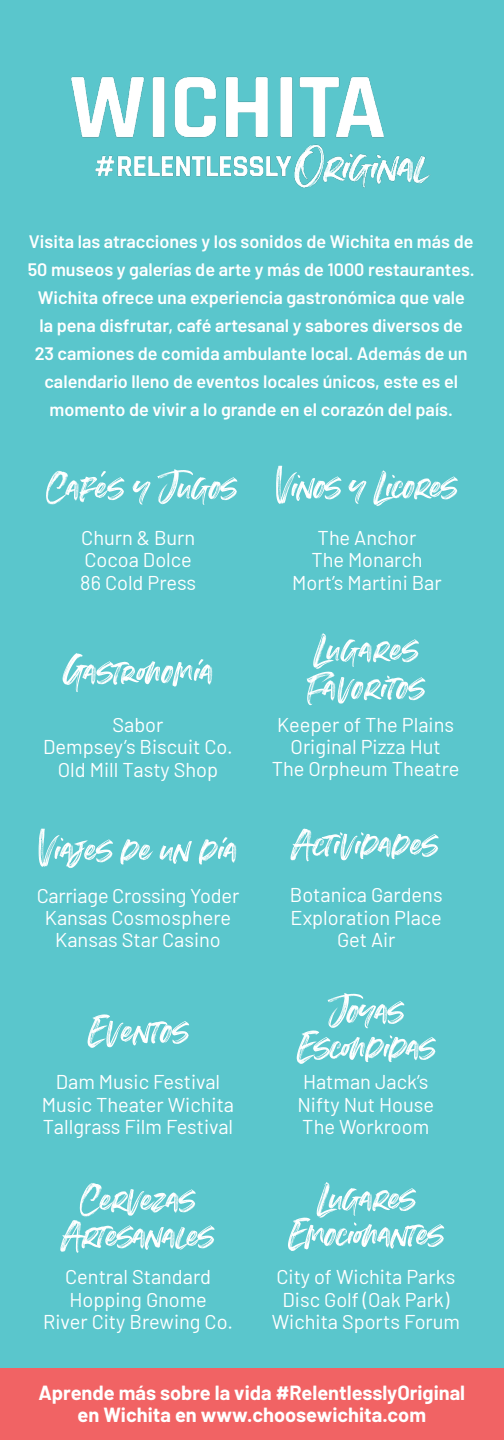
<style>
.page{position:relative;width:504px;height:1440px;background:#fff}
.page>*{position:absolute;margin:0;border:0;box-sizing:border-box;transform-origin:0 0}
.t1{font:52px/38px "Summer Loving";letter-spacing:.005em;color:#fff}
.t2{font:20px "Barlow";color:#fff}
.t3{font:700 20px/22px "Barlow";color:#fff;text-align:center}
.t4{font:600 18px/28px "Barlow";color:#fff;text-align:center}
</style>
<div class="page">
<div style="left:0;top:0;width:504px;height:1369px;background:#5ac6cc"></div>
<img style="left:71px;top:76px;width:360px;height:112px">
<div style="left:0;top:1369px;width:504px;height:71px;background:#f16364"></div>
<p class="t4" style="left:28px;top:226px;width:449px">Visita las atracciones y los sonidos de Wichita en más de 50 museos y galerías de arte y más de 1000 restaurantes.<br>Wichita ofrece una experiencia gastronómica que vale<br>la pena disfrutar, café artesanal y sabores diversos de 23 camiones de comida ambulante local. Además de un calendario lleno de eventos locales únicos, este es el momento de vivir a lo grande en el corazón del país.</p>
<p class="t1" style="left:47px;top:465px;width:191px">Cafés y Jugos</p>
<p class="t2" style="left:81px;top:523px;width:115px">Churn &amp; Burn</p>
<p class="t2" style="left:84px;top:546px;width:109px">Cocoa Dolce</p>
<p class="t2" style="left:80px;top:568px;width:117px">86 Cold Press</p>
<p class="t1" style="left:63px;top:649px;width:152px">Gastronomía</p>
<p class="t2" style="left:113px;top:710px;width:52px">Sabor</p>
<p class="t2" style="left:43px;top:732px;width:191px">Dempsey’s Biscuit Co.</p>
<p class="t2" style="left:58px;top:755px;width:162px">Old Mill Tasty Shop</p>
<p class="t1" style="left:38px;top:827px;width:201px">Viajes de un día</p>
<p class="t2" style="left:37px;top:881px;width:204px">Carriage Crossing Yoder</p>
<p class="t2" style="left:45px;top:903px;width:188px">Kansas Cosmosphere</p>
<p class="t2" style="left:55px;top:926px;width:167px">Kansas Star Casino</p>
<p class="t1" style="left:88px;top:1009px;width:102px">Eventos</p>
<p class="t2" style="left:56px;top:1068px;width:166px">Dam Music Festival</p>
<p class="t2" style="left:42px;top:1090px;width:194px">Music Theater Wichita</p>
<p class="t2" style="left:43px;top:1113px;width:192px">Tallgrass Film Festival</p>
<p class="t1" style="left:81px;top:1177px;width:115px">Cervezas</p>
<p class="t1" style="left:62px;top:1213px;width:153px">Artesanales</p>
<p class="t2" style="left:65px;top:1263px;width:147px">Central Standard</p>
<p class="t2" style="left:69px;top:1285px;width:139px">Hopping Gnome</p>
<p class="t2" style="left:43px;top:1307px;width:191px">River City Brewing Co.</p>
<p class="t1" style="left:275px;top:464px;width:183px">Vinos y Licores</p>
<p class="t2" style="left:318px;top:523px;width:100px">The Anchor</p>
<p class="t2" style="left:311px;top:546px;width:113px">The Monarch</p>
<p class="t2" style="left:292px;top:568px;width:151px">Mort’s Martini Bar</p>
<p class="t1" style="left:307px;top:627px;width:119px">Lugares<br>Favoritos</p>
<p class="t2" style="left:277px;top:710px;width:178px">Keeper of The Plains</p>
<p class="t2" style="left:291px;top:732px;width:152px">Original Pizza Hut</p>
<p class="t2" style="left:272px;top:755px;width:189px">The Orpheum Theatre</p>
<p class="t1" style="left:292px;top:822px;width:147px">Actividades</p>
<p class="t2" style="left:290px;top:881px;width:154px">Botanica Gardens</p>
<p class="t2" style="left:291px;top:903px;width:153px">Exploration Place</p>
<p class="t2" style="left:337px;top:926px;width:60px">Get Air</p>
<p class="t1" style="left:329px;top:989px;width:76px">Joyas</p>
<p class="t1" style="left:297px;top:1025px;width:139px">Escondidas</p>
<p class="t2" style="left:303px;top:1068px;width:127px">Hatman Jack’s</p>
<p class="t2" style="left:297px;top:1090px;width:138px">Nifty Nut House</p>
<p class="t2" style="left:302px;top:1112px;width:128px">The Workroom</p>
<p class="t1" style="left:317px;top:1176px;width:100px">Lugares</p>
<p class="t1" style="left:288px;top:1212px;width:156px">Emocionantes</p>
<p class="t2" style="left:276px;top:1263px;width:180px">City of Wichita Parks</p>
<p class="t2" style="left:283px;top:1285px;width:168px">Disc Golf (Oak Park)</p>
<p class="t2" style="left:272px;top:1307px;width:190px">Wichita Sports Forum</p>
<p class="t3" style="left:39px;top:1380px;width:428px">Aprende más sobre la vida #RelentlesslyOriginal en Wichita en www.choosewichita.com</p>
</div>
